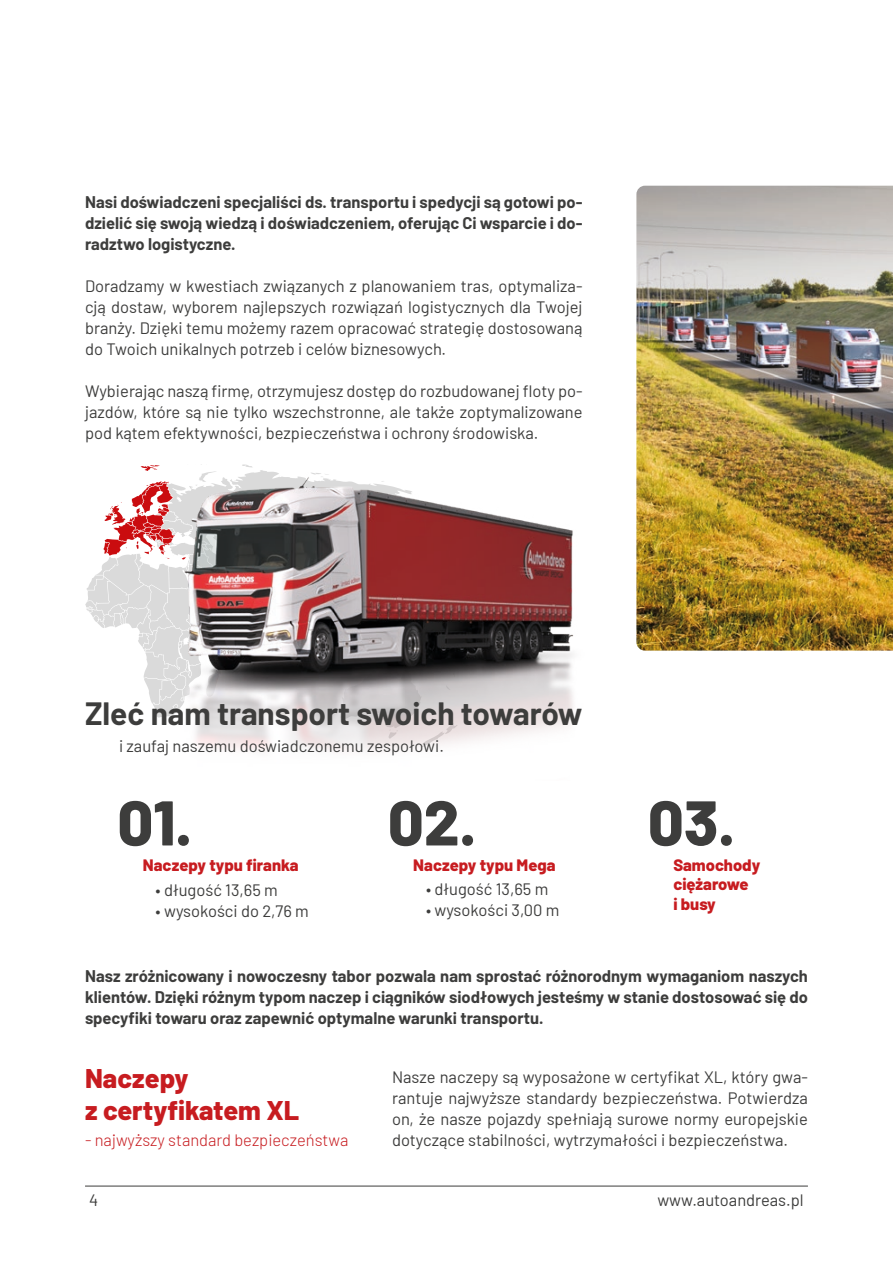
<style>
.page{position:relative;width:893px;height:1263px;background:#fff}
.page>*{position:absolute;margin:0;border:0;box-sizing:border-box;transform-origin:0 0}
.t1{font:800 63px "Barlow";color:#3d3d3c}
.t2{font:700 31.5px "Barlow";color:#3d3d3c}
.t3{font:800 27px/31.5px "Barlow";color:#c71c20}
.t4{font:16.5px/21px "Barlow";color:#3d3d3c;text-align:justify}
.t5{font:700 16.5px/21px "Barlow";color:#3d3d3c;text-align:justify}
.t6{font:800 16.5px/19.5px "Barlow";color:#c71c20}
.t7{font:300 16.5px "Barlow";color:#c71c20}
</style>
<div class="page">
<hr style="left:85px;top:1186px;width:723px;height:1px;background:#3d3d3c">
<svg style="left:85px;top:464px;width:161px;height:219px"></svg>
<img style="left:146px;top:465px;width:428px;height:286px">
<img style="left:636px;top:186px;width:257px;height:465px">
<p class="t5" style="left:85px;top:190px;width:499px">Nasi doświadczeni specjaliści ds. transportu i spedycji są gotowi po&shy;dzielić się swoją wiedzą i doświadczeniem, oferując Ci wsparcie i do&shy;radztwo logistyczne.</p>
<p class="t4" style="left:85px;top:274px;width:499px">Doradzamy w kwestiach związanych z planowaniem tras, optymaliza&shy;cją dostaw, wyborem najlepszych rozwiązań logistycznych dla Twojej branży. Dzięki temu możemy razem opracować strategię dostosowaną do Twoich unikalnych potrzeb i celów biznesowych.</p>
<p class="t4" style="left:85px;top:379px;width:499px">Wybierając naszą firmę, otrzymujesz dostęp do rozbudowanej floty po&shy;jazdów, które są nie tylko wszechstronne, ale także zoptymalizowane pod kątem efektywności, bezpieczeństwa i ochrony środowiska.</p>
<h2 class="t2" style="left:85px;top:690px;width:499px">Zleć nam transport swoich towarów</h2>
<p class="t4" style="left:119px;top:734px;width:326px">i zaufaj naszemu doświadczonemu zespołowi.</p>
<h1 class="t1" style="left:117px;top:776px;width:76px">01.</h1>
<h1 class="t1" style="left:388px;top:776px;width:90px">02.</h1>
<p class="t6" style="left:143px;top:854px;width:157px">Naczepy typu firanka</p>
<p class="t6" style="left:413px;top:854px;width:144px">Naczepy typu Mega</p>
<p class="t4" style="left:156px;top:878px;width:124px">• długość 13,65 m</p>
<p class="t4" style="left:156px;top:899px;width:155px">• wysokości do 2,76 m</p>
<p class="t4" style="left:426px;top:877px;width:124px">• długość 13,65 m</p>
<p class="t4" style="left:426px;top:898px;width:135px">• wysokości 3,00 m</p>
<h1 class="t1" style="left:648px;top:776px;width:89px">03.</h1>
<p class="t6" style="left:673px;top:854px;width:88px">Samochody ciężarowe<br>i busy</p>
<p class="t5" style="left:85px;top:964px;width:724px">Nasz zróżnicowany i nowoczesny tabor pozwala nam sprostać różnorodnym wymaganiom naszych klientów. Dzięki różnym typom naczep i ciągników siodłowych jesteśmy w stanie dostosować się do specyfiki towaru oraz zapewnić optymalne warunki transportu.</p>
<h3 class="t3" style="left:85px;top:1061px;width:216px">Naczepy<br>z certyfikatem XL</h3>
<p class="t7" style="left:85px;top:1128px;width:265px">- najwyższy standard bezpieczeństwa</p>
<p class="t4" style="left:392px;top:1066px;width:417px">Nasze naczepy są wyposażone w certyfikat XL, który gwa&shy;rantuje najwyższe standardy bezpieczeństwa. Potwierdza on, że nasze pojazdy spełniają surowe normy europejskie dotyczące stabilności, wytrzymałości i bezpieczeństwa.</p>
<p class="t4" style="left:89px;top:1188px;width:11px">4</p>
<p class="t4" style="left:657px;top:1188px;width:148px">www.autoandreas.pl</p>
</div>
